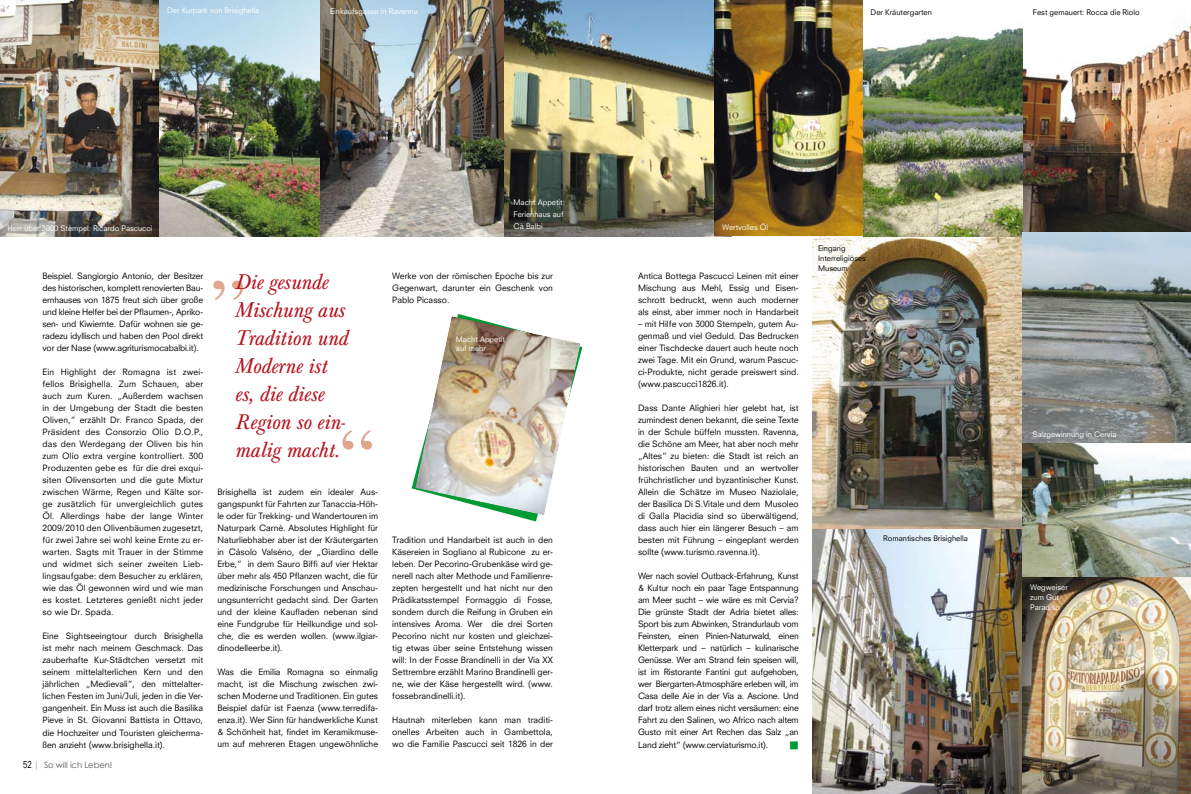
<style>
.page{position:relative;width:1191px;height:794px;background:#fff}
.page>*{position:absolute;margin:0;border:0;box-sizing:border-box;transform-origin:0 0}
.t1{font:80px "Times";color:#dfa58d}
.t2{font:italic 22px/28px "Baskerville EF";color:#b51621}
.t3{font:8.5px/12px "Neuzeit SLT";color:#000;text-align:justify}
.t4{font:8.5px "Neuzeit SLT";letter-spacing:-.02em;color:#000}
.t5{font:8.5px "Century Gothic";letter-spacing:-.01em;color:#58585a}
.t6{font:8.5px "Zapf Dingbats IT Cby BT";color:#093}
.t7{font:7.5px/12px "Neuzeit SLT";color:#fff}
.t8{font:7.5px/10px "Neuzeit SLT";color:#000}
.s1{font-family:"Neuzeit SLT";font-size:9.5px;color:#000}
.s2{color:#9c9896}
</style>
<div class="page">
<img style="left:813px;top:236px;width:210px;height:293px">
<img style="left:813px;top:529px;width:210px;height:265px">
<img style="left:504px;top:0;width:210px;height:236px">
<img style="left:159px;top:0;width:161px;height:236px">
<img style="left:714px;top:0;width:149px;height:236px">
<img style="left:863px;top:27px;width:160px;height:209px">
<img style="left:1023px;top:22px;width:168px;height:211px">
<img style="left:320px;top:0;width:184px;height:236px">
<img style="left:0;top:0;width:159px;height:236px">
<img style="left:1023px;top:576px;width:168px;height:218px">
<img style="left:1023px;top:233px;width:168px;height:211px">
<svg style="left:411px;top:314px;width:171px;height:207px"></svg>
<img style="left:415px;top:316px;width:165px;height:199px">
<img style="left:1023px;top:444px;width:168px;height:132px">
<p class="t7" style="left:167px;top:4px;width:94px">Der Kurpark von Brisighella</p>
<p class="t7" style="left:330px;top:5px;width:89px">Einkaufsgasse in Ravenna</p>
<p class="t7" style="left:8px;top:222px;width:146px">Herr über 3000 Stempel: Ricardo Pascucci</p>
<p class="t7" style="left:513px;top:196px;width:53px">Macht Appetit:<br>Ferienhaus auf<br>Cà Balbi</p>
<p class="t3" style="left:43px;top:270px;width:162px">Beispiel. Sangiorgio Antonio, der Besitzer des historischen, komplett renovierten Bau&shy;ernhauses von 1875 freut sich über große und kleine Helfer bei der Pflaumen-, Apriko&shy;sen- und Kiwiernte. Dafür wohnen sie ge&shy;radezu idyllisch und haben den Pool direkt vor der Nase (www.agriturismocabalbi.it).</p>
<p class="t3" style="left:43px;top:366px;width:162px">Ein Highlight der Romagna ist zwei&shy;fellos Brisighella. Zum Schauen, aber auch zum Kuren. „Außerdem wachsen in der Umgebung der Stadt die besten Oliven,“ erzählt Dr. Franco Spada, der Präsident des Consorzio Olio D.O.P., das den Werdegang der Oliven bis hin zum Olio extra vergine kontrolliert. 300<br>Produzenten gebe es für die drei exqui&shy;siten Olivensorten und die gute Mixtur zwischen Wärme, Regen und Kälte sor&shy;ge zusätzlich für unvergleichlich gutes Öl. Allerdings habe der lange Winter 2009/2010 den Olivenbäumen zugesetzt, für zwei Jahre sei wohl keine Ernte zu er&shy;warten. Sagts mit Trauer in der Stimme und widmet sich seiner zweiten Lieb&shy;lingsaufgabe: dem Besucher zu erklären, wie das Öl gewonnen wird und wie man es kostet. Letzteres genießt nicht jeder so wie Dr. Spada.</p>
<p class="t3" style="left:43px;top:630px;width:162px">Eine Sightseeingtour durch Brisighella ist mehr nach meinem Geschmack. Das zauberhafte Kur-Städtchen versetzt mit seinem mittelalterlichen Kern und den jährlichen „Medievali“, den mittelalter&shy;lichen Festen im Juni/Juli, jeden in die Ver&shy;gangenheit. Ein Muss ist auch die Basilika Pieve in St. Giovanni Battista in Ottavo, die Hochzeiter und Touristen gleicherma&shy;ßen anzieht (www.brisighella.it).</p>
<p class="t5" style="left:23px;top:758px;width:91px"><span class="s1">52</span> <span class="s2">|</span> So will ich Leben!</p>
<h2 class="t2" style="left:236px;top:269px;width:114px">Die gesunde<br>Mischung aus<br>Tradition und<br>Moderne ist es, die diese<br>Region so ein&shy;malig macht.</h2>
<p class="t3" style="left:217px;top:485px;width:162px">Brisighella ist zudem ein idealer Aus&shy;gangspunkt für Fahrten zur Tanaccia-Höh&shy;le oder für Trekking- und Wandertouren im Naturpark Carnè. Absolutes Highlight für Naturliebhaber aber ist der Kräutergarten in Cásolo Valséno, der „Giardino delle Erbe,“ in dem Sauro Biffi auf vier Hektar über mehr als 450 Pflanzen wacht, die für medizinische Forschungen und Anschau&shy;ungsunterricht gedacht sind. Der Garten und der kleine Kaufladen nebenan sind eine Fundgrube für Heilkundige und sol&shy;che, die es werden wollen. (www.ilgiar&shy;dinodelleerbe.it).</p>
<p class="t3" style="left:217px;top:665px;width:162px">Was die Emilia Romagna so einmalig macht, ist die Mischung zwischen zwi&shy;schen Moderne und Traditionen. Ein gutes Beispiel dafür ist Faenza (www.terredifa&shy;enza.it). Wer Sinn für handwerkliche Kunst &amp; Schönheit hat, findet im Keramikmuse&shy;um auf mehreren Etagen ungewöhnliche</p>
<h1 class="t1" style="left:210px;top:217px;width:37px">„</h1>
<h1 class="t1" style="left:339px;top:412px;width:37px">“</h1>
<p class="t3" style="left:392px;top:270px;width:162px">Werke von der römischen Epoche bis zur Gegenwart, darunter ein Geschenk von Pablo Picasso.</p>
<p class="t7" style="left:456px;top:334px;width:51px;line-height:9px">Macht Appetit auf mehr</p>
<p class="t3" style="left:392px;top:534px;width:162px">Tradition und Handarbeit ist auch in den Käsereien in Sogliano al Rubicone zu er&shy;leben. Der Pecorino-Grubenkäse wird ge&shy;nerell nach alter Methode und Familienre&shy;zepten hergestellt und hat nicht nur den Prädikatsstempel Formaggio di Fosse, sondern durch die Reifung in Gruben ein intensives Aroma. Wer die drei Sorten Pecorino nicht nur kosten und gleichzei&shy;tig etwas über seine Entstehung wissen will: In der Fosse Brandinelli in der Via XX Settrembre erzählt Marino Brandinelli ger&shy;ne, wie der Käse hergestellt wird. (www. fossebrandinelli.it).</p>
<p class="t3" style="left:392px;top:714px;width:162px">Hautnah miterleben kann man traditi&shy;onelles Arbeiten auch in Gambettola, wo die Familie Pascucci seit 1826 in der</p>
<p class="t8" style="left:870px;top:7px;width:63px">Der Kräutergarten</p>
<p class="t8" style="left:1033px;top:7px;width:108px">Fest gemauert: Rocca die Riolo</p>
<p class="t7" style="left:722px;top:221px;width:47px">Wertvolles Öl</p>
<p class="t3" style="left:638px;top:270px;width:162px">Antica Bottega Pascucci Leinen mit einer Mischung aus Mehl, Essig und Eisen&shy;schrott bedruckt, wenn auch moderner als einst, aber immer noch in Handarbeit</p>
<p class="t3" style="left:638px;top:318px;width:162px">– mit Hilfe von 3000 Stempeln, gutem Au&shy;genmaß und viel Geduld. Das Bedrucken einer Tischdecke dauert auch heute noch zwei Tage. Mit ein Grund, warum Pascuc&shy;ci-Produkte, nicht gerade preiswert sind. (www.pascucci1826.it).</p>
<p class="t3" style="left:638px;top:402px;width:162px">Dass Dante Alighieri hier gelebt hat, ist zumindest denen bekannt, die seine Texte in der Schule büffeln mussten. Ravenna, die Schöne am Meer, hat aber noch mehr „Altes“ zu bieten: die Stadt ist reich an historischen Bauten und an wertvoller frühchristlicher und byzantinischer Kunst.<br>Allein die Schätze im Museo Naziolale, der Basilica Di S.Vitale und dem Musoleo di Galla Placidia sind so überwältigend, dass auch hier ein längerer Besuch – am besten mit Führung – eingeplant werden sollte (www.turismo.ravenna.it).</p>
<p class="t3" style="left:638px;top:570px;width:162px">Wer nach soviel Outback-Erfahrung, Kunst &amp; Kultur noch ein paar Tage Entspannung am Meer sucht – wie wäre es mit Cervia?<br>Die grünste Stadt der Adria bietet alles:<br>Sport bis zum Abwinken, Strandurlaub vom Feinsten, einen Pinien-Naturwald, einen Kletterpark und – natürlich – kulinarische Genüsse. Wer am Strand fein speisen will, ist im Ristorante Fantini gut aufgehoben, wer Biergarten-Atmosphäre erleben will, im Casa delle Aie in der Via a. Ascione. Und darf trotz allem eines nicht versäumen: eine Fahrt zu den Salinen, wo Africo nach altem Gusto mit einer Art Rechen das Salz „an</p>
<p class="t4" style="left:638px;top:740px;width:131px">Land zieht“ (www.cerviaturismo.it).</p>
<p class="t6" style="left:790px;top:741px;width:10px">■</p>
<p class="t8" style="left:818px;top:243px;width:49px">Eingang<br>Interreligiöses<br>Museum</p>
<p class="t8" style="left:883px;top:533px;width:86px">Romantisches Brisighella</p>
<p class="t7" style="left:1032px;top:428px;width:86px">Salzgewinnung in Cervia</p>
<p class="t7" style="left:1030px;top:582px;width:39px;line-height:10px">Wegweiser zum Gut<br>Paradiso</p>
</div>
